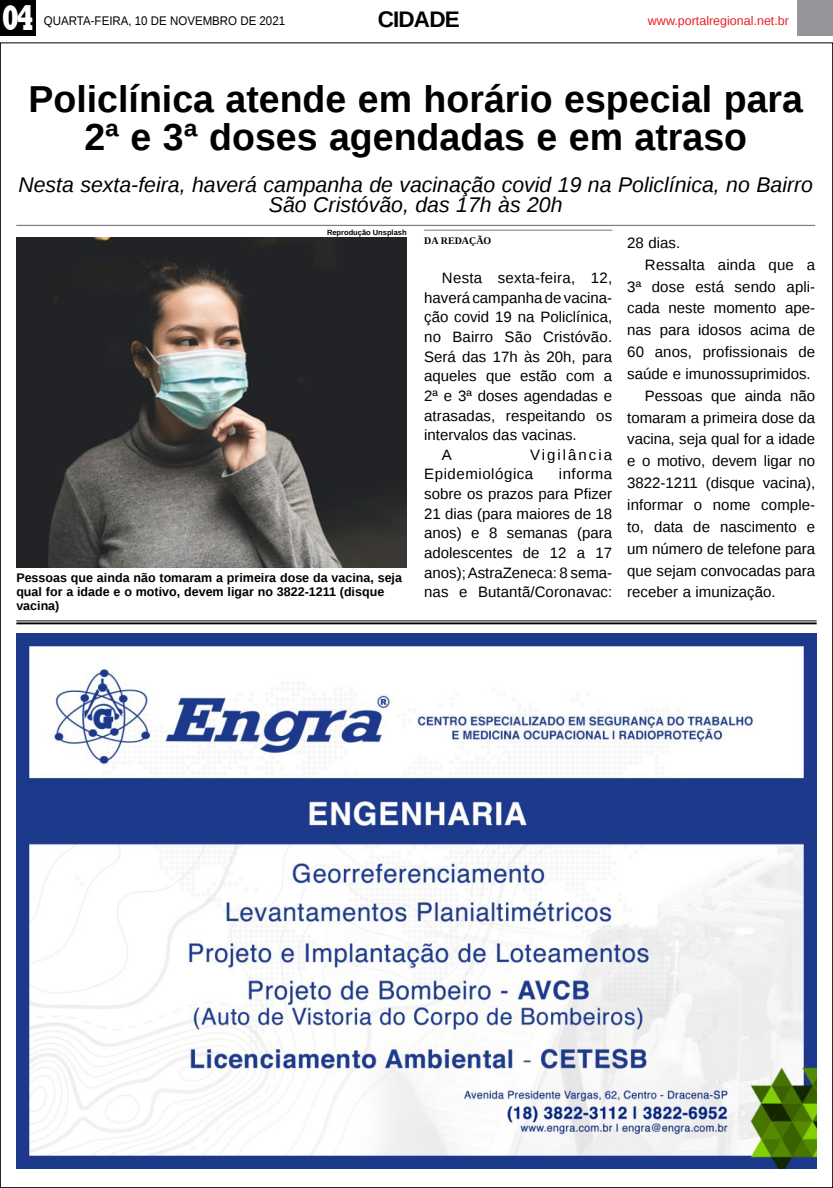
<style>
.page{position:relative;width:833px;height:1188px;background:#fff}
.page>*{position:absolute;margin:0;border:0;box-sizing:border-box;transform-origin:0 0}
.TÍTULO{font:700 37.5px/37.5px "Liberation Sans";color:#000;text-align:center}
.t1{font:800 36.12px "Rockwell";color:#fff;scale:.7 1}
.TÍTULO-2{font:700 22.5px "Liberation Sans";letter-spacing:-.04em;color:#000}
.LINHA_FINA{font:italic 21.25px/20px "Liberation Sans";color:#000;text-align:center}
.MATÉRIA{font:15px/19.6px "Liberation Sans";color:#000;text-align:justify}
.MATÉRIA-2{font:15px/19.6px "Liberation Sans";letter-spacing:.04em;color:#000}
.LEGENDA{font:700 12.5px/13.8px "Liberation Sans";color:#000}
.DATA_PG{font:12.5px "Liberation Sans";color:#000;scale:.92 1}
.DATA_PG-2{font:12.5px "Liberation Sans";color:#ed1d24}
.CRÉDITO_NOME{font:700 10px "Liberation Serif";color:#000}
.CRÉDITO_FOTO{font:700 7.5px "Liberation Sans";color:#000}
</style>
<div class="page">
<div style="left:0;top:0;width:36px;height:35px;background:#000"></div>
<div style="left:797px;top:0;width:36px;height:35px;background:#939598"></div>
<hr style="left:16px;top:620px;width:800px;height:1px;background:#000">
<hr style="left:16px;top:622px;width:800px;height:2px;background:#000">
<img style="left:16px;top:633px;width:800px;height:534px">
<hr style="left:16px;top:225px;width:799px;height:1px;background:#000">
<hr style="left:424px;top:229px;width:188px;height:2px;background:#939598">
<img style="left:16px;top:237px;width:390px;height:330px">
<p class="t1" style="left:2px;top:-3px;width:48px">04</p>
<p class="DATA_PG" style="left:44px;top:13px;width:264px">QUARTA-FEIRA, 10 DE NOVEMBRO DE 2021</p>
<p class="TÍTULO-2" style="left:378px;top:4px;width:83px">CIDADE</p>
<p class="DATA_PG-2" style="left:648px;top:13px;width:143px">www.portalregional.net.br</p>
<p class="TÍTULO" style="left:28px;top:80px;width:776px">Policlínica atende em horário especial para<br>2ª e 3ª doses agendadas e em atraso</p>
<p class="LINHA_FINA" style="left:18px;top:175px;width:796px">Nesta sexta-feira, haverá campanha de vacinação covid 19 na Policlínica, no Bairro<br>São Cristóvão, das 17h às 20h</p>
<p class="CRÉDITO_NOME" style="left:424px;top:234px;width:69px">DA REDAÇÃO</p>
<p class="MATÉRIA" style="left:424px;top:268px;width:190px;text-indent:18px">Nesta sexta-feira, 12, haverá campanha de vacina&shy;ção covid 19 na Policlínica, no Bairro São Cristóvão.<br>Será das 17h às 20h, para aqueles que estão com a 2ª e 3ª doses agendadas e atrasadas, respeitando os intervalos das vacinas.</p>
<p class="MATÉRIA" style="left:442px;top:445px;width:12px">A</p>
<p class="CRÉDITO_FOTO" style="left:327px;top:227px;width:81px">Reprodução Unsplash</p>
<p class="MATÉRIA" style="left:627px;top:233px;width:54px">28 dias.</p>
<p class="MATÉRIA" style="left:627px;top:254px;width:189px;line-height:21.9px;text-indent:18px">Ressalta ainda que a 3ª dose está sendo apli&shy;cada neste momento ape&shy;nas para idosos acima de 60 anos, profissionais de saúde e imunossuprimidos.</p>
<p class="MATÉRIA" style="left:627px;top:385px;width:189px;line-height:21.9px;text-indent:18px">Pessoas que ainda não tomaram a primeira dose da vacina, seja qual for a idade e o motivo, devem ligar no 3822-1211 (disque vacina), informar o nome comple&shy;to, data de nascimento e um número de telefone para que sejam convocadas para receber a imunização.</p>
<p class="MATÉRIA-2" style="left:424px;top:445px;width:189px;text-indent:106px">Vigilância<br>Epidemiológica</p>
<p class="MATÉRIA" style="left:424px;top:465px;width:190px;text-indent:135px">informa sobre os prazos para Pfizer 21 dias (para maiores de 18 anos) e 8 semanas (para adolescentes de 12 a 17 anos); AstraZeneca: 8 sema&shy;nas e Butantã/Coronavac:</p>
<p class="LEGENDA" style="left:16px;top:570px;width:387px">Pessoas que ainda não tomaram a primeira dose da vacina, seja qual for a idade e o motivo, devem ligar no 3822-1211 (disque vacina)</p>
</div>
